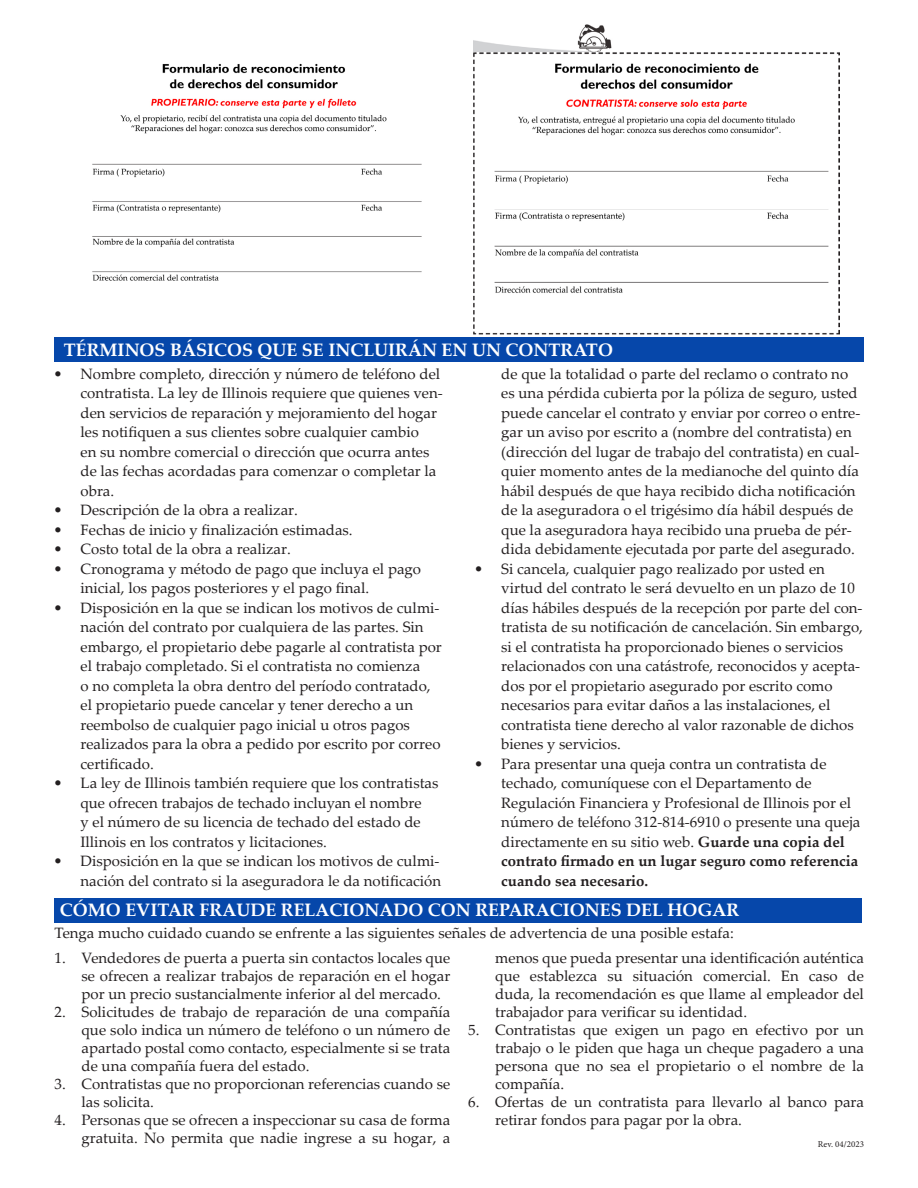
<style>
.page{position:relative;width:918px;height:1188px;background:#fff}
.page>*{position:absolute;margin:0;border:0;box-sizing:border-box;transform-origin:0 0}
.t1{font:700 18px "Palatino Linotype";color:#fff}
.t2{font:15px/19.5px "Palatino Linotype";color:#231f20}
.t3{font:9px "Minion Pro";color:#231f20}
.s1{font-weight:700}
</style>
<div class="page">
<img style="left:473px;top:24px;width:367px;height:310px">
<div style="left:54px;top:337px;width:810px;height:25px;background:#0647aa"></div>
<div style="left:55px;top:899px;width:807px;height:24px;background:#0647aa"></div>
<img style="left:92px;top:63px;width:330px;height:218px">
<p class="t1" style="left:64px;top:337px;width:551px">TÉRMINOS BÁSICOS QUE SE INCLUIRÁN EN UN CONTRATO</p>
<p class="t2" style="left:81px;top:363px;width:364px;text-indent:-27px">• Nombre completo, dirección y número de teléfono del contratista. La ley de Illinois requiere que quienes ven&shy;den servicios de reparación y mejoramiento del hogar les notifiquen a sus clientes sobre cualquier cambio<br>en su nombre comercial o dirección que ocurra antes de las fechas acordadas para comenzar o completar la obra.</p>
<p class="t2" style="left:54px;top:500px;width:246px">• Descripción de la obra a realizar.</p>
<p class="t2" style="left:54px;top:519px;width:301px">• Fechas de inicio y finalización estimadas.</p>
<p class="t2" style="left:54px;top:539px;width:239px">• Costo total de la obra a realizar.</p>
<p class="t2" style="left:81px;top:558px;width:342px;text-indent:-27px">• Cronograma y método de pago que incluya el pago inicial, los pagos posteriores y el pago final.</p>
<p class="t2" style="left:81px;top:597px;width:363px;text-indent:-27px">• Disposición en la que se indican los motivos de culmi&shy;nación del contrato por cualquiera de las partes. Sin embargo, el propietario debe pagarle al contratista por el trabajo completado. Si el contratista no comienza<br>o no completa la obra dentro del período contratado, el propietario puede cancelar y tener derecho a un reembolso de cualquier pago inicial u otros pagos realizados para la obra a pedido por escrito por correo certificado.</p>
<p class="t2" style="left:81px;top:773px;width:359px;text-indent:-27px">• La ley de Illinois también requiere que los contratistas que ofrecen trabajos de techado incluyan el nombre<br>y el número de su licencia de techado del estado de Illinois en los contratos y licitaciones.</p>
<p class="t2" style="left:54px;top:851px;width:389px;text-align:right">• Disposición en la que se indican los motivos de culmi&shy;nación del contrato si la aseguradora le da notificación</p>
<p class="t2" style="left:501px;top:363px;width:361px">de que la totalidad o parte del reclamo o contrato no es una pérdida cubierta por la póliza de seguro, usted puede cancelar el contrato y enviar por correo o entre&shy;gar un aviso por escrito a (nombre del contratista) en (dirección del lugar de trabajo del contratista) en cual&shy;quier momento antes de la medianoche del quinto día hábil después de que haya recibido dicha notificación de la aseguradora o el trigésimo día hábil después de que la aseguradora haya recibido una prueba de pér&shy;dida debidamente ejecutada por parte del asegurado.</p>
<p class="t2" style="left:501px;top:558px;width:363px;text-indent:-27px">• Si cancela, cualquier pago realizado por usted en virtud del contrato le será devuelto en un plazo de 10 días hábiles después de la recepción por parte del con&shy;tratista de su notificación de cancelación. Sin embargo, si el contratista ha proporcionado bienes o servicios relacionados con una catástrofe, reconocidos y acepta&shy;dos por el propietario asegurado por escrito como necesarios para evitar daños a las instalaciones, el contratista tiene derecho al valor razonable de dichos bienes y servicios.</p>
<p class="t2" style="left:501px;top:753px;width:361px;text-indent:-27px">• Para presentar una queja contra un contratista de techado, comuníquese con el Departamento de Regulación Financiera y Profesional de Illinois por el número de teléfono 312-814-6910 o presente una queja directamente en su sitio web. <span class="s1">Guarde una copia del contrato firmado en un lugar seguro como referencia cuando sea necesario.</span></p>
<p class="t1" style="left:60px;top:897px;width:681px">CÓMO EVITAR FRAUDE RELACIONADO CON REPARACIONES DEL HOGAR</p>
<p class="t2" style="left:82px;top:948px;width:370px;line-height:18px;text-align:justify;text-indent:-27px">1. Vendedores de puerta a puerta sin contactos locales que se ofrecen a realizar trabajos de reparación en el hogar por un precio sustancialmente inferior al del mercado.</p>
<p class="t2" style="left:82px;top:1002px;width:370px;line-height:18px;text-align:justify;text-indent:-27px">2. Solicitudes de trabajo de reparación de una compañía que solo indica un número de teléfono o un número de apartado postal como contacto, especialmente si se trata de una compañía fuera del estado.</p>
<p class="t2" style="left:82px;top:1074px;width:370px;line-height:18px;text-indent:-27px">3. Contratistas que no proporcionan referencias cuando se las solicita.</p>
<p class="t2" style="left:55px;top:1110px;width:397px;line-height:18px;text-align:right">4. Personas que se ofrecen a inspeccionar su casa de forma gratuita. No permita que nadie ingrese a su hogar, a</p>
<p class="t2" style="left:55px;top:922px;width:681px">Tenga mucho cuidado cuando se enfrente a las siguientes señales de advertencia de una posible estafa:</p>
<p class="t2" style="left:495px;top:948px;width:370px;line-height:18px;text-align:justify">menos que pueda presentar una identificación auténtica que establezca su situación comercial. En caso de duda, la recomendación es que llame al empleador del trabajador para verificar su identidad.</p>
<p class="t2" style="left:495px;top:1020px;width:370px;line-height:18px;text-align:justify;text-indent:-27px">5. Contratistas que exigen un pago en efectivo por un trabajo o le piden que haga un cheque pagadero a una persona que no sea el propietario o el nombre de la compañía.</p>
<p class="t2" style="left:495px;top:1092px;width:370px;line-height:18px;text-indent:-27px">6. Ofertas de un contratista para llevarlo al banco para retirar fondos para pagar por la obra.</p>
<p class="t3" style="left:818px;top:1138px;width:48px">Rev. 04/2023</p>
</div>
